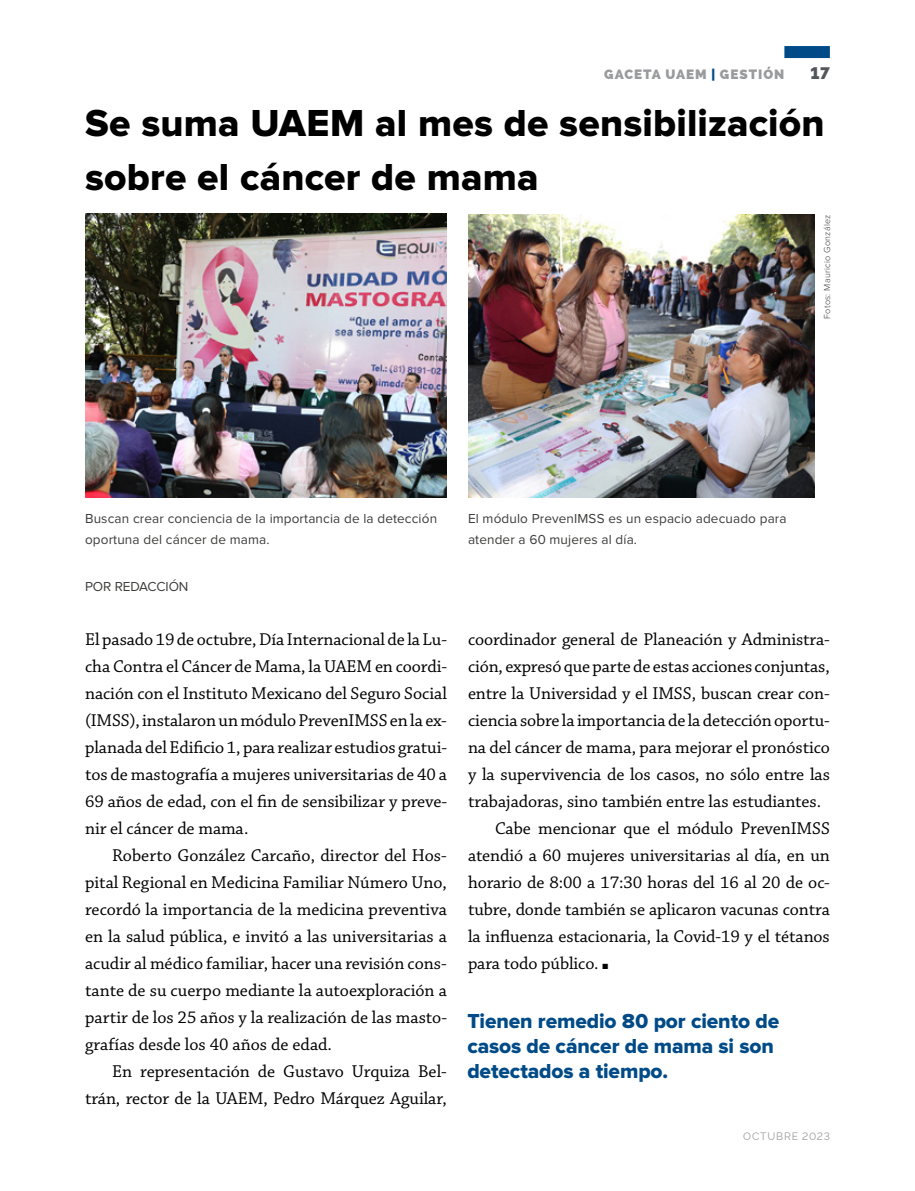
<style>
.page{position:relative;width:915px;height:1191px;background:#fff}
.page>*{position:absolute;margin:0;border:0;box-sizing:border-box;transform-origin:0 0}
.t1{font:39px/54px "Proxima Nova Extrabld";letter-spacing:.005em;color:#000}
.t2{font:21px/25.2px "Proxima Nova Extrabld";letter-spacing:-.005em;color:#004b87}
.t3{font:18px/27px "Chaparral Pro";letter-spacing:-.005em;color:#000;text-align:justify}
.t4{font:800 16.5px "Raleway";color:#53565a}
.t5{font:13.5px/21px "Proxima Nova";letter-spacing:.01em;color:#3c3c3b}
.t6{font:800 13.5px "Raleway";letter-spacing:.07em;color:#989a9c}
.t7{font:13.5px "Proxima Nova";letter-spacing:-.01em;color:#3c3c3b}
.t8{font:10.5px "Raleway";letter-spacing:.075em;color:#989a9c}
.t9{font:300 9px "Proxima Nova";letter-spacing:.03em;color:#3c3c3b}
.t10{font:7.5px "Zapf Dingbats ITC";color:#000}
.s1{color:#004b87}
</style>
<div class="page">
<div style="left:784px;top:46px;width:45px;height:12px;background:#004b87"></div>
<img style="left:85px;top:213px;width:362px;height:284px">
<img style="left:468px;top:214px;width:345px;height:283px">
<p class="t6" style="left:604px;top:67px;width:182px">GACETA UAEM <span class="s1">|</span> GESTIÓN</p>
<p class="t4" style="left:810px;top:64px;width:21px">17</p>
<h1 class="t1" style="left:85px;top:97px;width:740px">Se suma UAEM al mes de sensibilización sobre el cáncer de mama</h1>
<p class="t9" style="left:822px;top:319px;width:106px;rotate:-90deg">Fotos: Mauricio González</p>
<p class="t5" style="left:85px;top:508px;width:353px">Buscan crear conciencia de la importancia de la detección oportuna del cáncer de mama.</p>
<p class="t5" style="left:468px;top:508px;width:320px">El módulo PrevenIMSS es un espacio adecuado para atender a 60 mujeres al día.</p>
<p class="t7" style="left:85px;top:580px;width:105px">POR REDACCIÓN</p>
<p class="t3" style="left:85px;top:627px;width:363px">El pasado 19 de octubre, Día Internacional de la Lu&shy;cha Contra el Cáncer de Mama, la UAEM en coordi&shy;nación con el Instituto Mexicano del Seguro Social (IMSS), instalaron un módulo PrevenIMSS en la ex&shy;planada del Edificio 1, para realizar estudios gratui&shy;tos de mastografía a mujeres universitarias de 40 a 69 años de edad, con el fin de sensibilizar y preve&shy;nir el cáncer de mama.</p>
<p class="t3" style="left:85px;top:843px;width:363px;text-indent:27px">Roberto González Carcaño, director del Hos&shy;pital Regional en Medicina Familiar Número Uno, recordó la importancia de la medicina preventiva en la salud pública, e invitó a las universitarias a acudir al médico familiar, hacer una revisión cons&shy;tante de su cuerpo mediante la autoexploración a partir de los 25 años y la realización de las masto&shy;grafías desde los 40 años de edad.</p>
<p class="t3" style="left:85px;top:1059px;width:363px;text-align:right">En representación de Gustavo Urquiza Bel&shy;trán, rector de la UAEM, Pedro Márquez Aguilar,</p>
<p class="t3" style="left:468px;top:627px;width:363px">coordinador general de Planeación y Administra-</p>
<p class="t3" style="left:468px;top:654px;width:363px">ción, expresó que parte de estas acciones conjuntas,</p>
<p class="t3" style="left:468px;top:681px;width:363px">entre la Universidad y el IMSS, buscan crear con-</p>
<p class="t3" style="left:468px;top:708px;width:363px">ciencia sobre la importancia de la detección oportu-</p>
<p class="t3" style="left:468px;top:735px;width:363px">na del cáncer de mama, para mejorar el pronóstico</p>
<p class="t3" style="left:468px;top:762px;width:363px">y la supervivencia de los casos, no sólo entre las</p>
<p class="t3" style="left:468px;top:789px;width:354px">trabajadoras, sino también entre las estudiantes.</p>
<p class="t3" style="left:495px;top:816px;width:336px">Cabe mencionar que el módulo PrevenIMSS</p>
<p class="t3" style="left:468px;top:843px;width:363px">atendió a 60 mujeres universitarias al día, en un</p>
<p class="t3" style="left:468px;top:870px;width:363px">horario de 8:00 a 17:30 horas del 16 al 20 de oc-</p>
<p class="t3" style="left:468px;top:897px;width:363px">tubre, donde también se aplicaron vacunas contra</p>
<p class="t3" style="left:468px;top:924px;width:363px">la influenza estacionaria, la Covid-19 y el tétanos</p>
<p class="t3" style="left:468px;top:951px;width:132px">para todo público.</p>
<p class="t10" style="left:602px;top:963px;width:7px">■</p>
<p class="t2" style="left:467px;top:1009px;width:313px">Tienen remedio 80 por ciento de casos de cáncer de mama si son detectados a tiempo.</p>
<p class="t8" style="left:743px;top:1129px;width:88px">OCTUBRE 2023</p>
</div>
